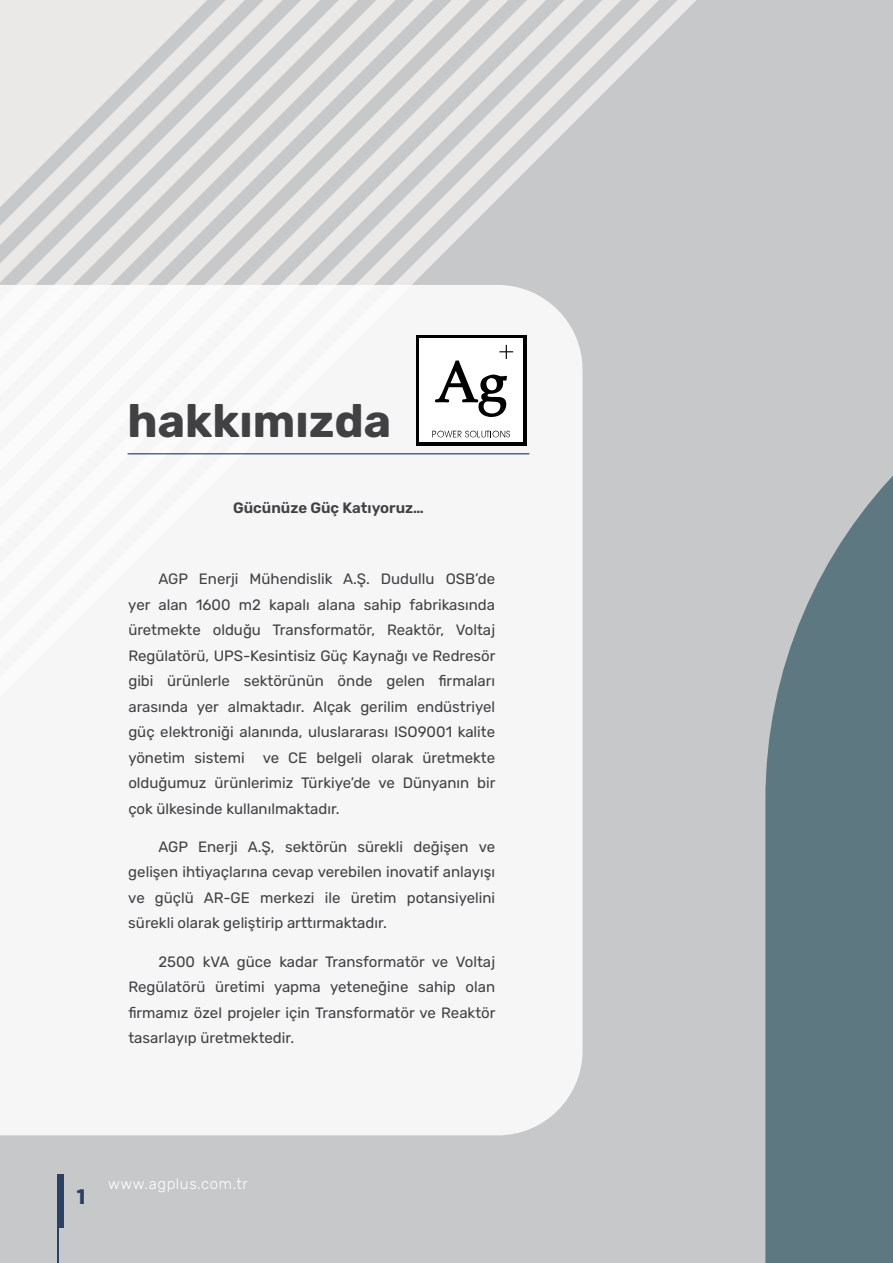
<style>
.page{position:relative;width:893px;height:1263px;background:#c7c8ca}
.page>*{position:absolute;margin:0;border:0;box-sizing:border-box;transform-origin:0 0}
.t1{font:700 46.5px "Rubik";color:#414042}
.t2{font:21px "Russo One";color:#2c4064}
.t3{font:15px/25.5px "Rubik";color:#414042;text-align:justify}
.t4{font:600 15px "Rubik";color:#414042}
.t5{font:300 15px "Rubik";letter-spacing:.04em;color:#fff}
</style>
<div class="page">
<svg style="left:0;top:0;width:696px;height:285px"></svg>
<div style="left:0;top:285px;width:583px;height:850px;background:#f6f6f6"></div>
<svg style="left:765px;top:476px;width:128px;height:787px;background:#6a828a"></svg>
<hr style="left:128px;top:453px;width:401px;height:1px;background:#507282">
<div style="left:416px;top:335px;width:110px;height:111px;background:#000"></div>
<div style="left:419px;top:338px;width:104px;height:104px;background:#fff"></div>
<svg style="left:432px;top:431px;width:78px;height:6px"></svg>
<svg style="left:435px;top:345px;width:78px;height:72px"></svg>
<hr style="left:57px;top:1207px;width:1px;height:56px;background:#2c4064">
<div style="left:57px;top:1174px;width:6px;height:54px;background:#2c4064"></div>
<h1 class="t1" style="left:128px;top:394px;width:265px">hakkımızda</h1>
<p class="t4" style="left:233px;top:497px;width:192px">Gücünüze Güç Katıyoruz…</p>
<p class="t3" style="left:128px;top:567px;width:369px;text-indent:30px">AGP Enerji Mühendislik A.Ş. Dudullu OSB’de yer alan 1600 m2 kapalı alana sahip fabrikasında üretmekte olduğu Transformatör, Reaktör, Voltaj Regülatörü, UPS-Kesintisiz Güç Kaynağı ve Redresör gibi ürünlerle sektörünün önde gelen firmaları arasında yer almaktadır. Alçak gerilim endüstriyel güç elektroniği alanında, uluslararası ISO9001 kalite yönetim sistemi ve CE belgeli olarak üretmekte olduğumuz ürünlerimiz Türkiye’de ve Dünyanın bir çok ülkesinde kullanılmaktadır.</p>
<p class="t3" style="left:128px;top:835px;width:368px;text-indent:30px">AGP Enerji A.Ş, sektörün sürekli değişen ve gelişen ihtiyaçlarına cevap verebilen inovatif anlayışı ve güçlü AR-GE merkezi ile üretim potansiyelini sürekli olarak geliştirip arttırmaktadır.</p>
<p class="t3" style="left:128px;top:949px;width:369px;text-indent:30px">2500 kVA güce kadar Transformatör ve Voltaj Regülatörü üretimi yapma yeteneğine sahip olan firmamız özel projeler için Transformatör ve Reaktör tasarlayıp üretmektedir.</p>
<h2 class="t2" style="left:77px;top:1184px;width:10px">1</h2>
<p class="t5" style="left:108px;top:1173px;width:141px">www.agplus.com.tr</p>
</div>
